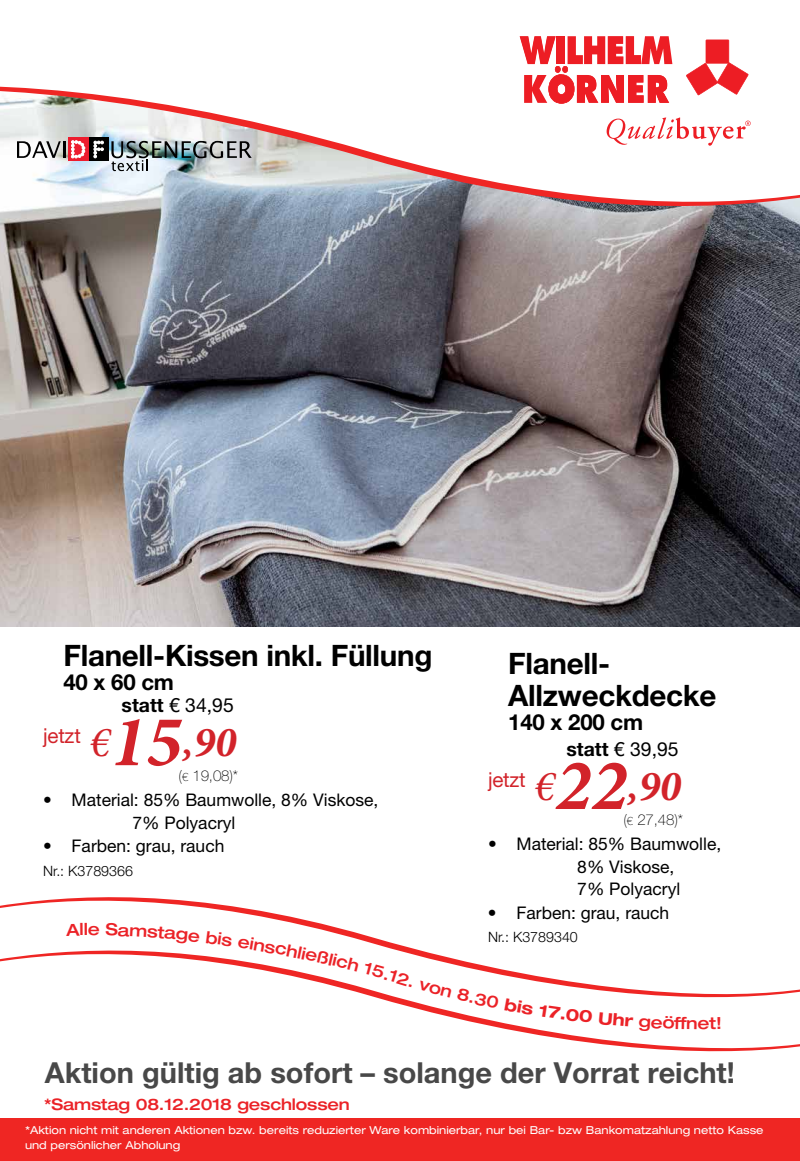
<style>
.page{position:relative;width:800px;height:1161px;background:#fff}
.page>*{position:absolute;margin:0;border:0;box-sizing:border-box;transform-origin:0 0}
.t1{font:italic 700 42.8px "Minion Pro";color:#d2232a}
.t2{font:700 29.6px/31.3px "Helvetica Neue LT Pro";letter-spacing:-.01em;color:#000}
.t3{font:700 29px "Helvetica Neue LT Pro";color:#484848}
.t4{font:700 22.2px "Helvetica Neue LT Pro";letter-spacing:-.01em;color:#000}
.t5{font:20.6px "Helvetica Neue LT Pro";letter-spacing:-.01em;color:#d2232a}
.t6{font:19.4px "Helvetica Neue LT Pro";color:#000}
.t7{font:17.4px/22.6px "Helvetica Neue LT Pro";color:#000}
.t8{font:500 expanded 16.7px "Helvetica Neue LT Pro";color:#eb2227}
.t9{font:500 expanded 15.9px "Helvetica Neue LT Pro";letter-spacing:-.01em;color:#eb2227}
.t10{font:100 15.1px "Helvetica Neue LT Pro";letter-spacing:-.01em;color:#000}
.t11{font:300 14.3px "Helvetica Neue LT Pro";color:#000}
.t12{font:expanded 11px/15.8px "Helvetica Neue LT Pro";color:#fff}
.s1{font-weight:700}
.s2{font-weight:400}
.s3{font-size:72.9px}
.s4{font-size:11.6px}
</style>
<div class="page">
<img style="left:0;top:221px;width:800px;height:405px">
<svg style="left:0;top:897px;width:371px;height:40px"></svg>
<svg style="left:0;top:950px;width:800px;height:102px"></svg>
<svg style="left:0;top:86px;width:800px;height:135px"></svg>
<svg style="left:520px;top:36px;width:152px;height:68px"></svg>
<svg style="left:686px;top:40px;width:63px;height:55px"></svg>
<svg style="left:607px;top:117px;width:144px;height:29px"></svg>
<div style="left:0;top:1118px;width:800px;height:43px;background:#ef2623"></div>
<svg style="left:17px;top:141px;width:48px;height:17px"></svg>
<img style="left:111px;top:141px;width:141px;height:30px">
<div style="left:88px;top:138px;width:21px;height:23px;background:#000"></div>
<div style="left:68px;top:137px;width:20px;height:24px;background:#ed1c2e"></div>
<svg style="left:94px;top:141px;width:10px;height:17px"></svg>
<svg style="left:71px;top:140px;width:14px;height:18px"></svg>
<svg style="left:66px;top:923px;width:17px;height:13px"></svg>
<svg style="left:106px;top:923px;width:126px;height:14px"></svg>
<svg style="left:238px;top:937px;width:295px;height:78px"></svg>
<svg style="left:539px;top:1004px;width:54px;height:19px"></svg>
<svg style="left:599px;top:1012px;width:34px;height:15px"></svg>
<svg style="left:639px;top:1016px;width:58px;height:15px"></svg>
<svg style="left:718px;top:1017px;width:2px;height:12px"></svg>
<h2 class="t2" style="left:63px;top:639px;width:371px">Flanell-Kissen inkl. Füllung</h2>
<h3 class="t4" style="left:63px;top:668px;width:112px">40 x 60 cm</h3>
<h3 class="t5" style="left:43px;top:723px;width:39px">jetzt</h3>
<h3 class="t6" style="left:122px;top:693px;width:114px"><span class="s1">statt</span> € 34,95</h3>
<h1 class="t1" style="left:90px;top:712px;width:148px"><span class="s2">€</span><span class="s3">15</span>,90</h1>
<h3 class="t10" style="left:179px;top:767px;width:61px">(<span class="s4">€</span> 19,08)*</h3>
<h3 class="t7" style="left:132px;top:788px;width:247px;text-indent:-89px">• Material: 85% Baumwolle, 8% Viskose,<br>7% Polyacryl</h3>
<h3 class="t7" style="left:43px;top:835px;width:183px">• Farben: grau, rauch</h3>
<h3 class="t11" style="left:43px;top:862px;width:91px">Nr.: K3789366</h3>
<h3 class="t8" style="left:84px;top:919px;width:18px">le</h3>
<h2 class="t2" style="left:508px;top:647px;width:210px">Flanell-<br>Allzweckdecke</h2>
<h3 class="t4" style="left:508px;top:708px;width:136px">140 x 200 cm</h3>
<h3 class="t5" style="left:488px;top:767px;width:39px">jetzt</h3>
<h3 class="t6" style="left:566px;top:737px;width:114px"><span class="s1">statt</span> € 39,95</h3>
<h1 class="t1" style="left:535px;top:756px;width:148px"><span class="s2">€</span><span class="s3">22</span>,90</h1>
<h3 class="t10" style="left:623px;top:811px;width:61px">(<span class="s4">€</span> 27,48)*</h3>
<h3 class="t7" style="left:577px;top:832px;width:145px;text-indent:-89px">• Material: 85% Baumwolle,<br>8% Viskose,<br>7% Polyacryl</h3>
<h3 class="t7" style="left:488px;top:901px;width:183px">• Farben: grau, rauch</h3>
<h3 class="t11" style="left:488px;top:928px;width:91px">Nr.: K3789340</h3>
<h3 class="t8" style="left:698px;top:1013px;width:20px">et</h3>
<h3 class="t3" style="left:45px;top:1055px;width:691px">Aktion gültig ab sofort – solange der Vorrat reicht!</h3>
<h3 class="t9" style="left:44px;top:1095px;width:307px">*Samstag 08.12.2018 geschlossen</h3>
<p class="t12" style="left:25px;top:1122px;width:740px">*Aktion nicht mit anderen Aktionen bzw. bereits reduzierter Ware kombinierbar, nur bei Bar- bzw Bankomatzahlung netto Kasse und persönlicher Abholung</p>
</div>
